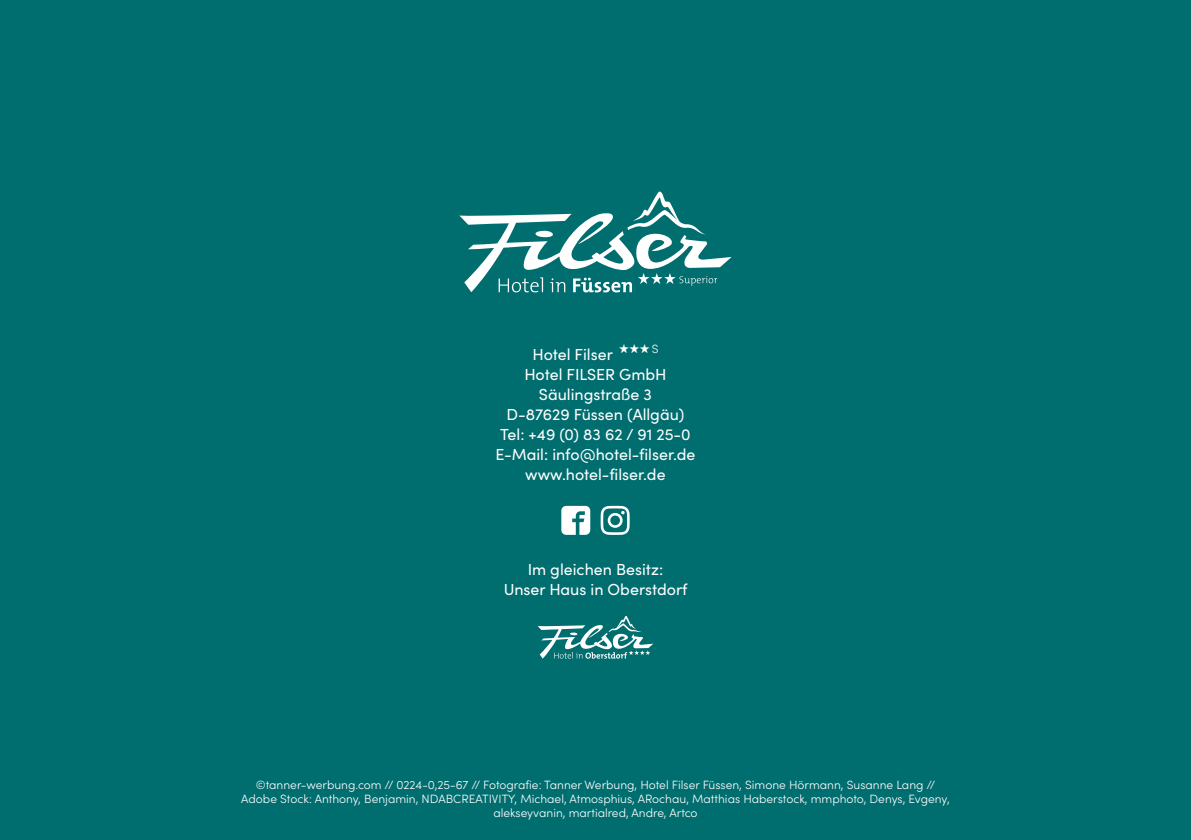
<style>
.page{position:relative;width:1191px;height:840px;background:#fff}
.page>*{position:absolute;margin:0;border:0;box-sizing:border-box;transform-origin:0 0}
.t1{font:16px/20px "Sofia Pro";color:#fff;text-align:center}
.t2{font:12.8px "Nesselwang Klass";color:#fff}
.t3{font:300 12px/14px "Sofia Pro";color:#fff;text-align:center}
.s1{font-family:"Sofia Pro";font-weight:300;font-size:12px}
</style>
<div class="page">
<div style="left:0;top:0;width:1191px;height:839px;background:#006d6f"></div>
<svg style="left:600px;top:505px;width:29px;height:29px"></svg>
<svg style="left:561px;top:505px;width:29px;height:29px"></svg>
<svg style="left:459px;top:191px;width:272px;height:101px"></svg>
<svg style="left:537px;top:615px;width:116px;height:43px"></svg>
<p class="t2" style="left:618px;top:341px;width:41px">HHH<span class="s1">S</span></p>
<h1 class="t1" style="left:495px;top:363px;width:201px">Hotel FILSER GmbH<br>Säulingstraße 3<br>D-87629 Füssen (Allgäu)<br>Tel: +49 (0) 83 62 / 91 25-0<br>E-Mail: info@hotel-filser.de www.hotel-filser.de</h1>
<h1 class="t1" style="left:532px;top:343px;width:82px">Hotel Filser</h1>
<h1 class="t1" style="left:504px;top:558px;width:185px">Im gleichen Besitz:<br>Unser Haus in Oberstdorf</h1>
<p class="t3" style="left:241px;top:777px;width:710px">©tanner-werbung.com // 0224-0,25-67 // Fotografie: Tanner Werbung, Hotel Filser Füssen, Simone Hörmann, Susanne Lang //<br>Adobe Stock: Anthony, Benjamin, NDABCREATIVITY, Michael, Atmosphius, ARochau, Matthias Haberstock, mmphoto, Denys, Evgeny, alekseyvanin, martialred, Andre, Artco</p>
</div>
